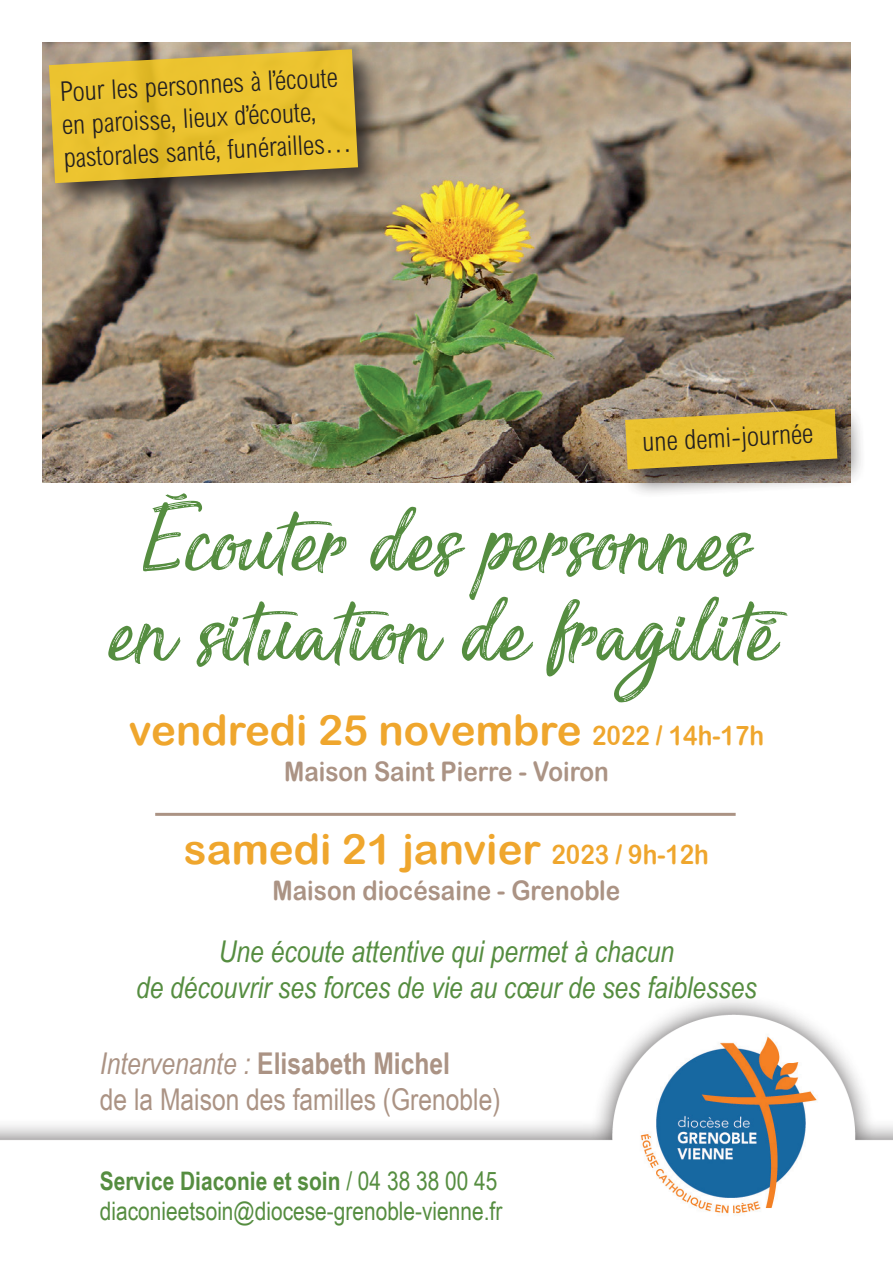
<style>
.page{position:relative;width:893px;height:1263px;background:#fff}
.page>*{position:absolute;margin:0;border:0;box-sizing:border-box;transform-origin:0 0}
.t1{font:120px/90px "Sensations and Qualities";color:#558d40}
.t2{font:42px "Arial Rounded MT Bold";color:#efa62d}
.t3{font:italic 30px/36px "Arial Narrow";color:#558d40;text-align:center}
.t4{font:30px/36px "Arial Narrow";color:#ab9384}
.t5{font:300 27px/33px "Arial Nova Cond";color:#231f20}
.t6{font:27px "Arial Rounded MT Bold";color:#ab9384;scale:.9 1}
.t7{font:25.5px "Arial Narrow";color:#558d40}
.t8{font:700 25.5px "Arial Narrow";color:#558d40}
.s1{font-size:27px}
.s2{font-style:italic}
.s3{font-weight:700}
.s4{font-weight:400}
</style>
<div class="page">
<img style="left:43px;top:43px;width:807px;height:440px">
<hr style="left:155px;top:813px;width:581px;height:3px;background:#ab9384">
<div style="left:43px;top:43px;width:344px;height:170px;background:#231f20;opacity:.9"></div>
<svg style="left:49px;top:49px;width:309px;height:134px;background:#dbb735"></svg>
<img style="left:0;top:1000px;width:893px;height:214px">
<div style="left:619px;top:403px;width:248px;height:96px;background:#231f20;opacity:.9"></div>
<svg style="left:625px;top:409px;width:212px;height:60px;background:#d4b136"></svg>
<p class="t5" style="left:59px;top:75px;width:290px;rotate:-3deg">Pour les personnes à l’écoute en paroisse, lieux d’écoute, pastorales santé, funérailles…</p>
<p class="t5" style="left:641px;top:425px;width:173px;rotate:-3deg">une demi-journée</p>
<p class="t1" style="left:115px;top:505px;width:664px">Écouter des personnes en situation de fragilité</p>
<p class="t2" style="left:129px;top:705px;width:637px">vendredi 25 novembre <span class="s1">2022 / 14h-17h</span></p>
<p class="t6" style="left:284px;top:755px;width:362px">Maison Saint Pierre - Voiron</p>
<p class="t2" style="left:184px;top:824px;width:527px">samedi 21 janvier <span class="s1">2023 / 9h-12h</span></p>
<p class="t6" style="left:273px;top:874px;width:388px">Maison diocésaine - Grenoble</p>
<p class="t3" style="left:136px;top:932px;width:622px">Une écoute attentive qui permet à chacun<br>de découvrir ses forces de vie au cœur de ses faiblesses</p>
<p class="t4" style="left:100px;top:1045px;width:402px"><span class="s2">Intervenante :</span> <span class="s3">Elisabeth Michel<br></span>de la Maison des familles (Grenoble)</p>
<p class="t8" style="left:100px;top:1161px;width:399px">Service Diaconie et soin <span class="s4">/ 04 38 38 00 45</span></p>
<p class="t7" style="left:100px;top:1193px;width:404px">diaconieetsoin@diocese-grenoble-vienne.fr</p>
</div>
